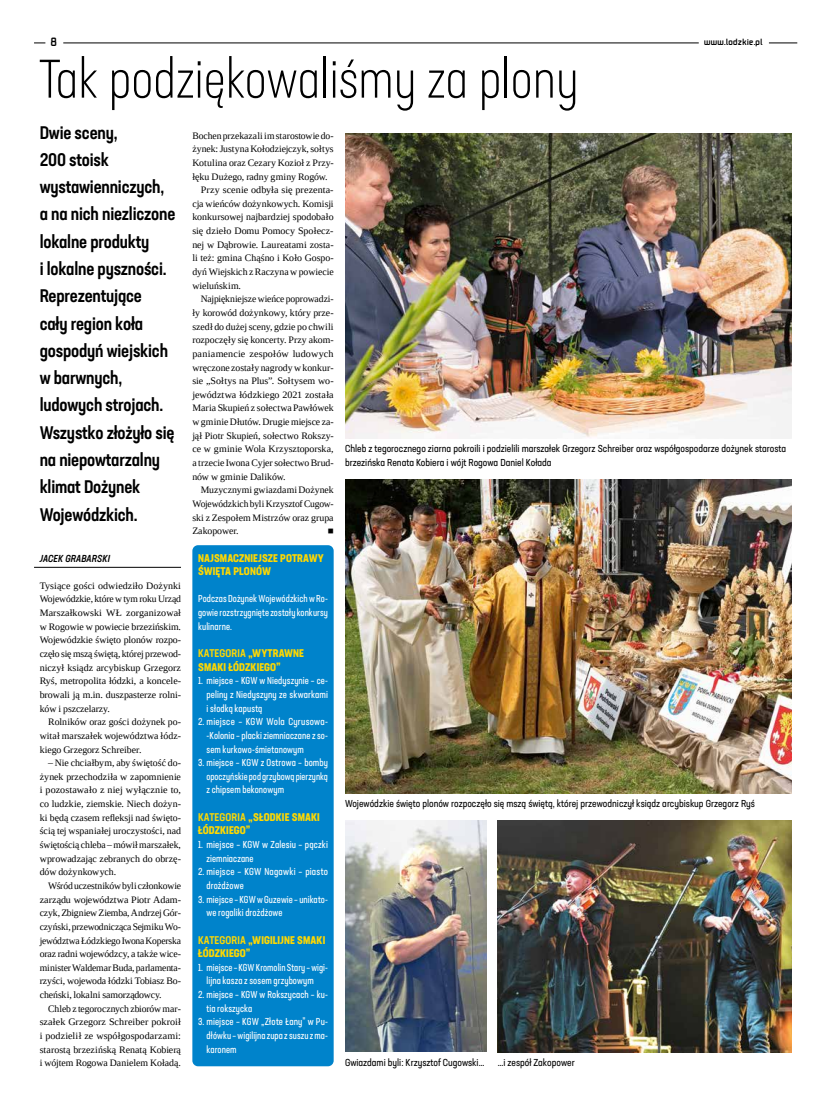
<style>
.page{position:relative;width:820px;height:1106px;background:#fff}
.page>*{position:absolute;margin:0;border:0;box-sizing:border-box;transform-origin:0 0}
.t1{font:300 54px "Neusa Next Std Compact";color:#000}
.t2{font:500 condensed 18px/27.3px "Neusa Next Std";letter-spacing:-.01em;color:#000}
.t3{font:12px "lodzer";color:#000}
.t4{font:700 condensed 11px/13.6px "Neusa Next Std";letter-spacing:.01em;color:#ffd800}
.t5{font:10px/13.6px "Neusa Next Std Compact";letter-spacing:.01em;color:#fff;text-align:justify}
.t6{font:condensed 10px/13.6px "Neusa Next Std";color:#000}
.t7{font:italic 500 condensed 10px "Neusa Next Std";letter-spacing:.01em;color:#000}
.t8{font:9.8px/13.6px "Tinos";color:#000;text-align:justify}
.t9{font:9px "lodzer";color:#000}
.s1{font-weight:500}
</style>
<div class="page">
<hr style="left:34px;top:43px;width:763px;height:1px;background:#000">
<hr style="left:698px;top:40px;width:70px;height:4px;background:#fff">
<div style="left:45px;top:39px;width:18px;height:7px;background:#fff"></div>
<hr style="left:34px;top:567px;width:147px;height:1px;background:#000">
<div style="left:192px;top:545px;width:141px;height:521px;background:#0083cb;border-radius:6px"></div>
<img style="left:345px;top:133px;width:446px;height:306px">
<img style="left:345px;top:479px;width:446px;height:314px">
<img style="left:345px;top:820px;width:141px;height:231px">
<img style="left:497px;top:820px;width:294px;height:232px">
<p class="t3" style="left:51px;top:35px;width:8px">8</p>
<p class="t9" style="left:704px;top:37px;width:60px">www.lodzkie.pl</p>
<h1 class="t1" style="left:40px;top:46px;width:540px">Tak podziękowaliśmy za plony</h1>
<p class="t2" style="left:40px;top:118px;width:137px">Dwie sceny,<br>200 stoisk wystawienniczych, a na nich niezliczone lokalne produkty<br>i lokalne pyszności.<br>Reprezentujące<br>cały region koła gospodyń wiejskich w barwnych, ludowych strojach.<br>Wszystko złożyło się na niepowtarzalny klimat Dożynek<br>Wojewódzkich.</p>
<p class="t7" style="left:40px;top:551px;width:72px">JACEK GRABARSKI</p>
<p class="t8" style="left:40px;top:578px;width:143px">Tysiące gości odwiedziło Dożynki Wojewódzkie, które w tym roku Urząd Marszałkowski WŁ zorganizował w Rogowie w powiecie brzezińskim.<br>Wojewódzkie święto plonów rozpo&shy;częło się mszą świętą, której przewod&shy;niczył ksiądz arcybiskup Grzegorz Ryś, metropolita łódzki, a koncele&shy;browali ją m.in. duszpasterze rolni&shy;ków i pszczelarzy.</p>
<p class="t8" style="left:40px;top:715px;width:143px;text-indent:9px">Rolników oraz gości dożynek po&shy;witał marszałek województwa łódz&shy;kiego Grzegorz Schreiber.</p>
<p class="t8" style="left:40px;top:756px;width:143px;text-indent:9px">– Nie chciałbym, aby świętość do&shy;żynek przechodziła w zapomnienie i pozostawało z niej wyłącznie to, co ludzkie, ziemskie. Niech dożyn&shy;ki będą czasem refleksji nad święto&shy;ścią tej wspaniałej uroczystości, nad świętością chleba – mówił marszałek, wprowadzając zebranych do obrzę&shy;dów dożynkowych.</p>
<p class="t8" style="left:40px;top:878px;width:143px;text-indent:9px">Wśród uczestników byli członkowie zarządu województwa Piotr Adam&shy;czyk, Zbigniew Ziemba, Andrzej Gór&shy;czyński, przewodnicząca Sejmiku Wo&shy;jewództwa Łódzkiego Iwona Koperska oraz radni wojewódzcy, a także wice&shy;minister Waldemar Buda, parlamenta&shy;rzyści, wojewoda łódzki Tobiasz Bo&shy;cheński, lokalni samorządowcy.</p>
<p class="t8" style="left:40px;top:1001px;width:143px;text-indent:9px">Chleb z tegorocznych zbiorów mar&shy;szałek Grzegorz Schreiber pokroił i podzielił ze współgospodarzami: starostą brzezińską Renatą Kobierą i wójtem Rogowa Danielem Koładą.</p>
<p class="t8" style="left:192px;top:128px;width:143px">Bochen przekazali im starostowie do-</p>
<p class="t8" style="left:192px;top:142px;width:143px">żynek: Justyna Kołodziejczyk, sołtys</p>
<p class="t8" style="left:192px;top:156px;width:143px">Kotulina oraz Cezary Kozioł z Przy-</p>
<p class="t8" style="left:192px;top:169px;width:137px">łęku Dużego, radny gminy Rogów.</p>
<p class="t8" style="left:201px;top:183px;width:134px">Przy scenie odbyła się prezenta-</p>
<p class="t8" style="left:192px;top:197px;width:143px">cja wieńców dożynkowych. Komisji</p>
<p class="t8" style="left:192px;top:210px;width:143px">konkursowej najbardziej spodobało</p>
<p class="t8" style="left:192px;top:224px;width:143px">się dzieło Domu Pomocy Społecz-</p>
<p class="t8" style="left:192px;top:237px;width:143px">nej w Dąbrowie. Laureatami zosta-</p>
<p class="t8" style="left:192px;top:251px;width:143px">li też: gmina Chąśno i Koło Gospo-</p>
<p class="t8" style="left:192px;top:265px;width:143px">dyń Wiejskich z Raczyna w powiecie</p>
<p class="t8" style="left:192px;top:278px;width:50px">wieluńskim.</p>
<p class="t8" style="left:201px;top:292px;width:134px">Najpiękniejsze wieńce poprowadzi-</p>
<p class="t8" style="left:192px;top:306px;width:143px">ły korowód dożynkowy, który prze-</p>
<p class="t8" style="left:192px;top:319px;width:143px">szedł do dużej sceny, gdzie po chwili</p>
<p class="t8" style="left:192px;top:333px;width:143px">rozpoczęły się koncerty. Przy akom-</p>
<p class="t8" style="left:192px;top:347px;width:143px">paniamencie zespołów ludowych</p>
<p class="t8" style="left:192px;top:360px;width:143px">wręczone zostały nagrody w konkur-</p>
<p class="t8" style="left:192px;top:374px;width:143px">sie „Sołtys na Plus”. Sołtysem wo-</p>
<p class="t8" style="left:192px;top:387px;width:143px">jewództwa łódzkiego 2021 została</p>
<p class="t8" style="left:192px;top:401px;width:143px">Maria Skupień z sołectwa Pawłówek</p>
<p class="t8" style="left:192px;top:415px;width:143px">w gminie Dłutów. Drugie miejsce za-</p>
<p class="t8" style="left:192px;top:428px;width:143px">jął Piotr Skupień, sołectwo Rokszy-</p>
<p class="t8" style="left:192px;top:442px;width:143px">ce w gminie Wola Krzysztoporska,</p>
<p class="t8" style="left:192px;top:456px;width:143px">a trzecie Iwona Cyjer sołectwo Brud-</p>
<p class="t8" style="left:192px;top:469px;width:95px">nów w gminie Dalików.</p>
<p class="t8" style="left:201px;top:483px;width:134px">Muzycznymi gwiazdami Dożynek</p>
<p class="t8" style="left:192px;top:497px;width:143px">Wojewódzkich byli Krzysztof Cugow-</p>
<p class="t8" style="left:192px;top:510px;width:143px">ski z Zespołem Mistrzów oraz grupa</p>
<p class="t8" style="left:192px;top:524px;width:48px">Zakopower.</p>
<p class="t8" style="left:327px;top:524px;width:7px">■</p>
<p class="t4" style="left:198px;top:550px;width:127px">NAJSMACZNIEJSZE POTRAWY<br>ŚWIĘTA PLONÓW</p>
<p class="t5" style="left:198px;top:592px;width:131px">Podczas Dożynek Wojewódzkich w Ro&shy;gowie rozstrzygnięte zostały konkursy kulinarne.</p>
<p class="t4" style="left:198px;top:646px;width:107px"><span class="s1">KATEGORIA</span> „WYTRAWNE<br>SMAKI ŁÓDZKIEGO”</p>
<p class="t5" style="left:206px;top:674px;width:123px;text-indent:-9px">1. miejsce – KGW w Niedyszynie – ce&shy;peliny z Niedyszyny ze skwarkami i słodką kapustą</p>
<p class="t5" style="left:206px;top:714px;width:123px;text-indent:-8px">2. miejsce – KGW Wola Cyrusowa--Kolonia – placki ziemniaczane z so&shy;sem kurkowo-śmietanowym</p>
<p class="t5" style="left:206px;top:755px;width:123px;text-indent:-8px">3. miejsce – KGW z Ostrowa – bomby opoczyńskie pod grzybową pierzynką z chipsem bekonowym</p>
<p class="t4" style="left:198px;top:810px;width:123px"><span class="s1">KATEGORIA</span> „SŁODKIE SMAKI<br>ŁÓDZKIEGO”</p>
<p class="t5" style="left:206px;top:837px;width:123px;text-indent:-9px">1. miejsce – KGW w Zalesiu – pączki ziemniaczane</p>
<p class="t5" style="left:206px;top:864px;width:123px;text-indent:-8px">2. miejsce – KGW Nagawki – piasto drożdżowe</p>
<p class="t5" style="left:206px;top:892px;width:123px;text-indent:-8px">3. miejsce – KGW w Guzewie – unikato&shy;we rogaliki drożdżowe</p>
<p class="t4" style="left:198px;top:932px;width:129px"><span class="s1">KATEGORIA</span> „WIGILIJNE SMAKI<br>ŁÓDZKIEGO”</p>
<p class="t5" style="left:198px;top:960px;width:131px;text-align:center">1. miejsce – KGW Kromolin Stary – wigi&shy;lijna kasza z sosem grzybowym</p>
<p class="t5" style="left:206px;top:987px;width:123px;text-indent:-8px">2. miejsce – KGW w Rokszycach – ku&shy;tia rokszycka</p>
<p class="t5" style="left:206px;top:1014px;width:123px;text-indent:-8px">3. miejsce – KGW „Złote Łany” w Pu&shy;dłówku – wigilijna zupa z suszu z ma&shy;karonem</p>
<p class="t6" style="left:345px;top:442px;width:442px">Chleb z tegorocznego ziarna pokroili i podzielili marszałek Grzegorz Schreiber oraz współgospodarze dożynek starosta brzezińska Renata Kobiera i wójt Rogowa Daniel Kołada</p>
<p class="t6" style="left:345px;top:796px;width:411px">Wojewódzkie święto plonów rozpoczęło się mszą świętą, której przewodniczył ksiądz arcybiskup Grzegorz Ryś</p>
<p class="t6" style="left:345px;top:1055px;width:141px">Gwiazdami byli: Krzysztof Cugowski…</p>
<p class="t6" style="left:497px;top:1055px;width:79px">…i zespół Zakopower</p>
</div>
